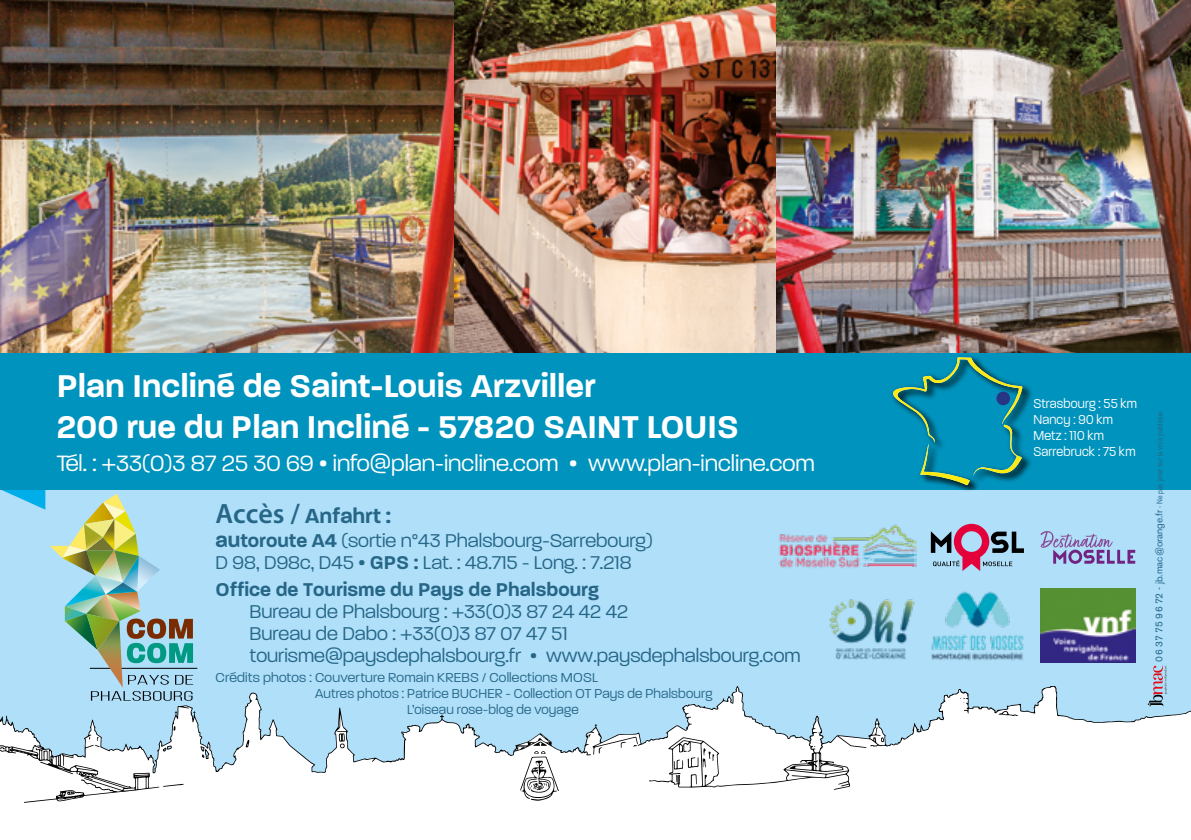
<style>
.page{position:relative;width:1191px;height:840px;background:#fff}
.page>*{position:absolute;margin:0;border:0;box-sizing:border-box;transform-origin:0 0}
.t1{font:600 34px/40.8px "Paralucent";color:#fff}
.t2{font:300 24px "Paralucent";color:#fff}
.t3{font:600 22px "Paralucent";color:#266687}
.t4{font:300 20px/22px "Paralucent";color:#266687}
.t5{font:600 20px "Paralucent";color:#266687}
.t6{font:300 14px "Paralucent";letter-spacing:.015em;color:#266687;scale:.96 1}
.t7{font:300 14px "Paralucent";letter-spacing:.015em;color:#266687}
.t8{font:300 14px/16px "Paralucent";letter-spacing:.015em;color:#fff;scale:.9 1}
.t9{font:8px "Akzidenz Grotesk BE";color:#266687;scale:.85 1}
.s1{font-family:"Myriad Pro";font-size:28px}
.s2{font-weight:600;font-size:22px}
.s3{font-weight:600}
.s4{font-size:10px}
</style>
<div class="page">
<div style="left:0;top:0;width:1191px;height:839px;background:#afdff9"></div>
<img style="left:454px;top:0;width:323px;height:353px">
<img style="left:0;top:0;width:454px;height:353px">
<img style="left:777px;top:0;width:414px;height:353px">
<div style="left:0;top:353px;width:1191px;height:136px;background:#0093bd"></div>
<div style="left:889px;top:353px;width:140px;height:138px;background:#0093bd"></div>
<div style="left:893px;top:356px;width:139px;height:133px;background:#000;opacity:.75"></div>
<svg style="left:892px;top:357px;width:130px;height:128px"></svg>
<div style="left:996px;top:391px;width:14px;height:14px;background:#283583;border-radius:50%"></div>
<img style="left:779px;top:524px;width:137px;height:44px">
<svg style="left:931px;top:523px;width:93px;height:47px"></svg>
<img style="left:931px;top:591px;width:93px;height:70px">
<svg style="left:1040px;top:531px;width:95px;height:32px"></svg>
<img style="left:1040px;top:588px;width:95px;height:73px">
<img style="left:829px;top:599px;width:85px;height:61px">
<hr style="left:90px;top:667px;width:107px;height:1px;background:#000">
<svg style="left:0;top:489px;width:193px;height:197px"></svg>
<svg style="left:1153px;top:665px;width:14px;height:21px"></svg>
<div style="left:0;top:802px;width:1190px;height:37px;background:#fff"></div>
<svg style="left:0;top:686px;width:1190px;height:116px;fill:#fff"></svg>
<svg style="left:998px;top:710px;width:20px;height:5px"></svg>
<svg style="left:163px;top:783px;width:21px;height:3px"></svg>
<svg style="left:246px;top:739px;width:3px;height:8px"></svg>
<svg style="left:339px;top:732px;width:6px;height:15px"></svg>
<svg style="left:163px;top:745px;width:9px;height:6px"></svg>
<svg style="left:621px;top:741px;width:5px;height:6px"></svg>
<svg style="left:599px;top:746px;width:3px;height:7px"></svg>
<svg style="left:201px;top:745px;width:8px;height:13px"></svg>
<svg style="left:588px;top:733px;width:3px;height:4px"></svg>
<svg style="left:960px;top:697px;width:5px;height:5px"></svg>
<svg style="left:89px;top:736px;width:11px;height:10px"></svg>
<svg style="left:674px;top:747px;width:40px;height:35px"></svg>
<svg style="left:874px;top:736px;width:10px;height:6px"></svg>
<svg style="left:67px;top:791px;width:8px;height:3px"></svg>
<svg style="left:0;top:746px;width:5px;height:3px"></svg>
<svg style="left:520px;top:741px;width:39px;height:59px;background:#c7c8c9"></svg>
<svg style="left:440px;top:714px;width:4px;height:5px"></svg>
<svg style="left:1190px;top:710px;width:1px;height:129px"></svg>
<h1 class="t1" style="left:57px;top:365px;width:684px">Plan Incliné de Saint-Louis Arzviller<br>200 rue du Plan Incliné - 57820 SAINT LOUIS</h1>
<p class="t2" style="left:57px;top:449px;width:759px">Tél. : +33(0)3 87 25 30 69 • info@plan-incline.com • www.plan-incline.com</p>
<p class="t3" style="left:215px;top:502px;width:177px"><span class="s1">Accès /</span> Anfahrt :</p>
<p class="t4" style="left:215px;top:529px;width:439px"><span class="s2">au</span><span class="s3">toroute A4</span> (sortie n°43 Phalsbourg-Sarrebourg)<br>D 98, D98c, D45 • <span class="s3">GPS :</span> Lat. : 48.715 - Long. : 7.218</p>
<p class="t5" style="left:215px;top:577px;width:385px">Office de Tourisme du Pays de Phalsbourg</p>
<p class="t4" style="left:249px;top:600px;width:552px">Bureau de Phalsbourg : +33(0)3 87 24 42 42<br>Bureau de Dabo : +33(0)3 87 07 47 51 tourisme@paysdephalsbourg.fr • www.paysdephalsbourg.com</p>
<p class="t7" style="left:215px;top:669px;width:384px">Crédits photos : Couverture Romain KREBS / Collections MOSL</p>
<p class="t6" style="left:315px;top:685px;width:415px">Autres photos : Patrice BUCHER - Collection OT Pays de Phalsbourg</p>
<p class="t6" style="left:407px;top:701px;width:180px">L’oiseau rose-blog de voyage</p>
<p class="t8" style="left:1033px;top:395px;width:117px">Strasbourg : 55 km<br>Nancy : 90 km<br>Metz : 110 km<br>Sarrebruck : 75 km</p>
<p class="t9" style="left:1155px;top:661px;width:296px;rotate:-90deg"><span class="s4">06 37 75 96 72 - jb.mac@orange.fr</span> - Ne pas jeter sur la voie publique</p>
</div>
